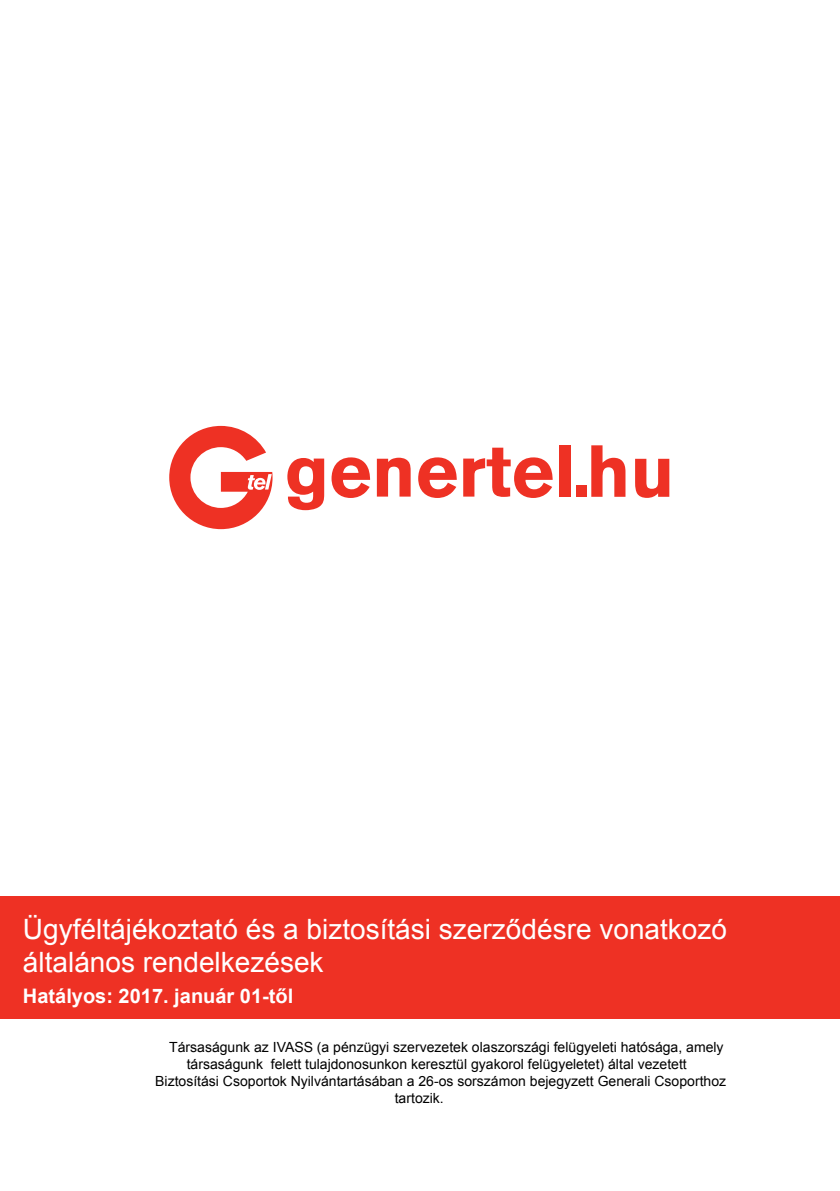
<style>
.page{position:relative;width:840px;height:1191px;background:#fff}
.page>*{position:absolute;margin:0;border:0;box-sizing:border-box;transform-origin:0 0}
.t1{font:28px/33.6px "Arial";color:#fff}
.t2{font:700 20px "Arial";color:#fff}
.t3{font:14px "Arial";color:#000}
</style>
<div class="page">
<div style="left:0;top:896px;width:839px;height:123px;background:#ee3124"></div>
<svg style="left:169px;top:426px;width:103px;height:103px"></svg>
<svg style="left:287px;top:458px;width:37px;height:52px"></svg>
<svg style="left:331px;top:457px;width:39px;height:41px"></svg>
<svg style="left:376px;top:458px;width:34px;height:38px"></svg>
<svg style="left:418px;top:457px;width:38px;height:41px"></svg>
<svg style="left:463px;top:448px;width:89px;height:50px"></svg>
<div style="left:559px;top:445px;width:11px;height:51px;background:#ee3124"></div>
<div style="left:575px;top:485px;width:11px;height:11px;background:#ee3124"></div>
<svg style="left:591px;top:445px;width:34px;height:52px"></svg>
<svg style="left:635px;top:459px;width:34px;height:39px"></svg>
<h1 class="t1" style="left:23px;top:912px;width:705px">Ügyféltájékoztató és a biztosítási szerződésre vonatkozó általános rendelkezések</h1>
<h2 class="t2" style="left:23px;top:982px;width:272px">Hatályos: 2017. január 01-től</h2>
<p class="t3" style="left:169px;top:1038px;width:555px">Társaságunk az IVASS (a pénzügyi szervezetek olaszországi felügyeleti hatósága, amely</p>
<p class="t3" style="left:187px;top:1054px;width:501px">társaságunk felett tulajdonosunkon keresztül gyakorol felügyeletet) által vezetett</p>
<p class="t3" style="left:155px;top:1071px;width:572px">Biztosítási Csoportok Nyilvántartásában a 26-os sorszámon bejegyzett Generali Csoporthoz</p>
<p class="t3" style="left:394px;top:1088px;width:51px">tartozik.</p>
</div>
